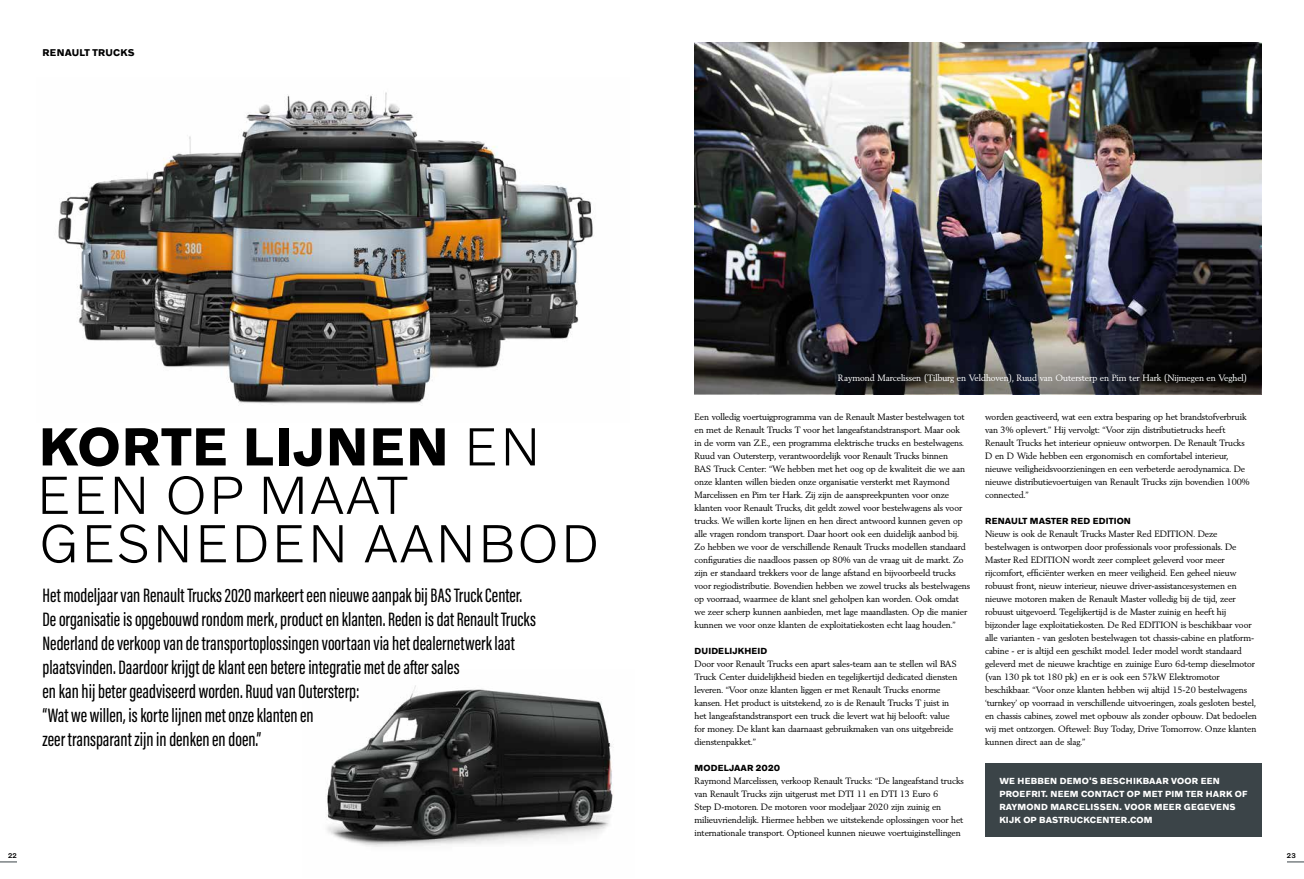
<style>
.page{position:relative;width:1304px;height:879px;background:#fff}
.page>*{position:absolute;margin:0;border:0;box-sizing:border-box;transform-origin:0 0}
.t1{font:300 54.5px/48.4px "Volvo Novum";letter-spacing:.02em;color:#000}
.t2{font:500 20px/24px "Acumin Pro Extra Cond";color:#000}
.t3{font:700 10px "Volvo Novum";letter-spacing:.02em;color:#000}
.t4{font:9px/13px "Volvo Serif Pro";letter-spacing:-.005em;color:#000}
.t5{font:700 9px/13px "Volvo Novum";letter-spacing:.02em;color:#fff}
.t6{font:9px "Volvo Serif Pro";color:#fff}
.t7{font:700 9px "Volvo Novum";letter-spacing:.015em;color:#000}
.t8{font:500 7px "Volvo Novum";color:#000}
.s1{font-weight:700}
</style>
<div class="page">
<svg style="left:0;top:861px;width:17px;height:1px"></svg>
<svg style="left:1287px;top:861px;width:17px;height:1px"></svg>
<img style="left:327px;top:685px;width:287px;height:162px">
<img style="left:58px;top:92px;width:535px;height:312px">
<img style="left:694px;top:43px;width:567px;height:351px">
<div style="left:985px;top:763px;width:276px;height:73px;background:#3b4448"></div>
<p class="t3" style="left:43px;top:46px;width:94px">RENAULT TRUCKS</p>
<h1 class="t1" style="left:36px;top:420px;width:565px"><span class="s1">KORTE LIJNEN</span> EN<br>EEN OP MAAT<br>GESNEDEN AANBOD</h1>
<p class="t2" style="left:43px;top:583px;width:495px">Het modeljaar van Renault Trucks 2020 markeert een nieuwe aanpak bij BAS Truck Center.<br>De organisatie is opgebouwd rondom merk, product en klanten. Reden is dat Renault Trucks Nederland de verkoop van de transportoplossingen voortaan via het dealernetwerk laat plaatsvinden. Daardoor krijgt de klant een betere integratie met de after sales<br>en kan hij beter geadviseerd worden. Ruud van Outersterp:<br>“Wat we willen, is korte lijnen met onze klanten en<br>zeer transparant zijn in denken en doen.”</p>
<p class="t6" style="left:838px;top:373px;width:411px">Raymond Marcelissen (Tilburg en Veldhoven), Ruud van Outersterp en Pim ter Hark (Nijmegen en Veghel)</p>
<p class="t4" style="left:694px;top:411px;width:277px">Een volledig voertuigprogramma van de Renault Master bestelwagen tot en met de Renault Trucks T voor het langeafstandstransport. Maar ook<br>in de vorm van Z.E., een programma elektrische trucks en bestelwagens.<br>Ruud van Outersterp, verantwoordelijk voor Renault Trucks binnen<br>BAS Truck Center: “We hebben met het oog op de kwaliteit die we aan onze klanten willen bieden onze organisatie versterkt met Raymond Marcelissen en Pim ter Hark. Zij zijn de aanspreekpunten voor onze klanten voor Renault Trucks, dit geldt zowel voor bestelwagens als voor trucks. We willen korte lijnen en hen direct antwoord kunnen geven op alle vragen rondom transport. Daar hoort ook een duidelijk aanbod bij.<br>Zo hebben we voor de verschillende Renault Trucks modellen standaard configuraties die naadloos passen op 80% van de vraag uit de markt. Zo zijn er standaard trekkers voor de lange afstand en bijvoorbeeld trucks voor regiodistributie. Bovendien hebben we zowel trucks als bestelwagens op voorraad, waarmee de klant snel geholpen kan worden. Ook omdat we zeer scherp kunnen aanbieden, met lage maandlasten. Op die manier kunnen we voor onze klanten de exploitatiekosten echt laag houden.”</p>
<p class="t7" style="left:695px;top:645px;width:74px">DUIDELIJKHEID</p>
<p class="t4" style="left:694px;top:658px;width:264px">Door voor Renault Trucks een apart sales-team aan te stellen wil BAS Truck Center duidelijkheid bieden en tegelijkertijd dedicated diensten leveren. “Voor onze klanten liggen er met Renault Trucks enorme kansen. Het product is uitstekend, zo is de Renault Trucks T juist in het langeafstandstransport een truck die levert wat hij belooft: value for money. De klant kan daarnaast gebruikmaken van ons uitgebreide dienstenpakket.”</p>
<p class="t7" style="left:695px;top:762px;width:87px">MODELJAAR 2020</p>
<p class="t4" style="left:694px;top:775px;width:271px">Raymond Marcelissen, verkoop Renault Trucks: “De langeafstand trucks van Renault Trucks zijn uitgerust met DTI 11 en DTI 13 Euro 6<br>Step D-motoren. De motoren voor modeljaar 2020 zijn zuinig en milieuvriendelijk. Hiermee hebben we uitstekende oplossingen voor het internationale transport. Optioneel kunnen nieuwe voertuiginstellingen</p>
<p class="t4" style="left:985px;top:411px;width:266px">worden geactiveerd, wat een extra besparing op het brandstofverbruik van 3% oplevert.” Hij vervolgt: “Voor zijn distributietrucks heeft Renault Trucks het interieur opnieuw ontworpen. De Renault Trucks D en D Wide hebben een ergonomisch en comfortabel interieur, nieuwe veiligheidsvoorzieningen en een verbeterde aerodynamica. De nieuwe distributievoertuigen van Renault Trucks zijn bovendien 100% connected.”</p>
<p class="t7" style="left:985px;top:515px;width:147px">RENAULT MASTER RED EDITION</p>
<p class="t4" style="left:985px;top:527px;width:273px">Nieuw is ook de Renault Trucks Master Red EDITION. Deze bestelwagen is ontworpen door professionals voor professionals. De Master Red EDITION wordt zeer compleet geleverd voor meer rijcomfort, efficiënter werken en meer veiligheid. Een geheel nieuw robuust front, nieuw interieur, nieuwe driver-assistancesystemen en nieuwe motoren maken de Renault Master volledig bij de tijd, zeer robuust uitgevoerd. Tegelijkertijd is de Master zuinig en heeft hij bijzonder lage exploitatiekosten. De Red EDITION is beschikbaar voor alle varianten - van gesloten bestelwagen tot chassis-cabine en platform&shy;cabine - er is altijd een geschikt model. Ieder model wordt standaard geleverd met de nieuwe krachtige en zuinige Euro 6d-temp dieselmotor (van 130 pk tot 180 pk) en er is ook een 57kW Elektromotor beschikbaar. “Voor onze klanten hebben wij altijd 15-20 bestelwagens ‘turnkey’ op voorraad in verschillende uitvoeringen, zoals gesloten bestel, en chassis cabines, zowel met opbouw als zonder opbouw. Dat bedoelen wij met ontzorgen. Oftewel: Buy Today, Drive Tomorrow. Onze klanten kunnen direct aan de slag.”</p>
<p class="t5" style="left:999px;top:774px;width:250px">WE HEBBEN DEMO'S BESCHIKBAAR VOOR EEN PROEFRIT. NEEM CONTACT OP MET PIM TER HARK OF RAYMOND MARCELISSEN. VOOR MEER GEGEVENS KIJK OP BASTRUCKCENTER.COM</p>
<p class="t8" style="left:8px;top:851px;width:10px">22</p>
<p class="t8" style="left:1287px;top:851px;width:10px">23</p>
</div>
